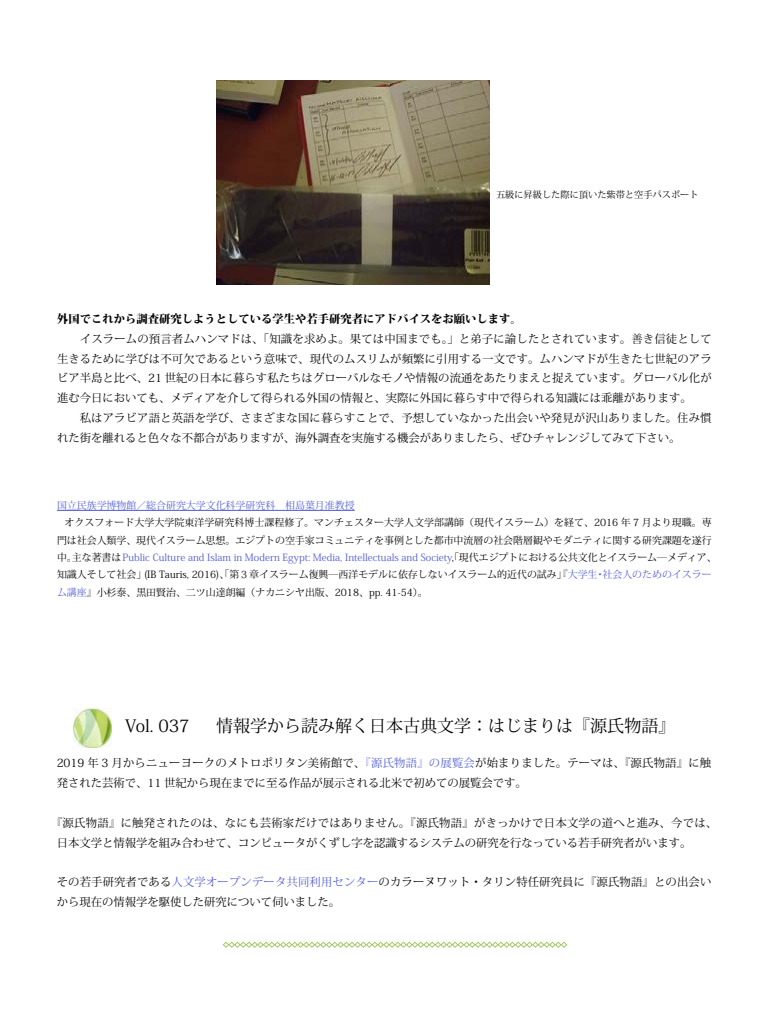
<style>
.page{position:relative;width:768px;height:1024px;background:#fff}
.page>*{position:absolute;margin:0;border:0;box-sizing:border-box;transform-origin:0 0}
.t1{font:17px "Koz Min Pr 6 N";color:#000}
.t2{font:11.3px/19.8px "Koz Min Pro";letter-spacing:.015em;color:#000}
.t3{font:800 11.3px "Koz Min Pro";color:#000}
.t4{font:9.9px/17.4px "Koz Min Pro";color:#000}
.t5{font:9.9px "Koz Min Pro";color:#4f5cd6}
.t6{font:9.2px "Koz Min Pro";color:#000}
.s1{color:#000}
.s2{color:#4f5cd6}
</style>
<div class="page">
<img style="left:73px;top:709px;width:39px;height:38px">
<hr style="left:57px;top:510px;width:298px;height:1px;background:#4f5cd6">
<img style="left:216px;top:80px;width:274px;height:204px">
<svg style="left:223px;top:942px;width:344px;height:6px"></svg>
<p class="t6" style="left:496px;top:188px;width:204px">五級に昇級した際に頂いた紫帯と空手パスポート</p>
<p class="t3" style="left:57px;top:310px;width:466px">外国でこれから調査研究しようとしている学生や若手研究者にアドバイスをお願いします。</p>
<p class="t2" style="left:57px;top:328px;width:656px">　　イスラームの預言者ムハンマドは、「知識を求めよ。果ては中国までも。」と弟子に諭したとされています。善き信徒として生きるために学びは不可欠であるという意味で、現代のムスリムが頻繁に引用する一文です。ムハンマドが生きた七世紀のアラビア半島と比べ、21 世紀の日本に暮らす私たちはグローバルなモノや情報の流通をあたりまえと捉えています。グローバル化が進む今日においても、メディアを介して得られる外国の情報と、実際に外国に暮らす中で得られる知識には乖離があります。<br>　　私はアラビア語と英語を学び、さまざまな国に暮らすことで、予想していなかった出会いや発見が沢山ありました。住み慣れた街を離れると色々な不都合がありますが、海外調査を実施する機会がありましたら、ぜひチャレンジしてみて下さい。</p>
<p class="t5" style="left:57px;top:498px;width:299px">国立民族学博物館／総合研究大学文化科学研究科　相島葉月准教授</p>
<p class="t4" style="left:64px;top:514px;width:649px">オクスフォード大学大学院東洋学研究科博士課程修了。マンチェスター大学人文学部講師（現代イスラーム）を経て、2016 年 7 月より現職。専</p>
<p class="t4" style="left:57px;top:531px;width:656px">門は社会人類学、現代イスラーム思想。エジプトの空手家コミュニティを事例とした都市中流層の社会階層観やモダニティに関する研究課題を遂行</p>
<p class="t4" style="left:449px;top:548px;width:269px">「, 現代エジプトにおける公共文化とイスラーム―メディア、</p>
<p class="t5" style="left:72px;top:550px;width:382px"><span class="s1">主な著書は</span>Public Culture and Islam in Modern Egypt: Media, Intellectuals and Society</p>
<p class="t4" style="left:57px;top:548px;width:21px">中。</p>
<p class="t4" style="left:57px;top:566px;width:542px">知識人そして社会」(IB Tauris, 2016)、「第３章イスラーム復興―西洋モデルに依存しないイスラーム的近代の試み」『<span class="s2">大学生ム講座</span>』小杉泰、黒田賢治、二ツ山達朗編（ナカニシヤ出版、2018、pp. 41-54 。(</p>
<p class="t5" style="left:602px;top:568px;width:111px">社会人のためのイスラー</p>
<p class="t5" style="left:595px;top:568px;width:11px">・</p>
<h1 class="t1" style="left:125px;top:716px;width:83px">Vol. 037　</h1>
<h1 class="t1" style="left:216px;top:716px;width:461px">情報学から読み解く日本古典文学：はじまりは『源氏物語『</h1>
<p class="t2" style="left:57px;top:753px;width:656px">2019 年 3 月からニューヨークのメトロポリタン美術館で、<span class="s2">『源氏物語』の展覧会</span>が始まりました。テーマは、『源氏物語』に触発された芸術で、11 世紀から現在までに至る作品が展示される北米で初めての展覧会です。</p>
<p class="t2" style="left:57px;top:812px;width:662px;text-indent:-6px">『源氏物語』に触発されたのは、なにも芸術家だけではありません。『源氏物語』がきっかけで日本文学の道へと進み、今では、日本文学と情報学を組み合わせて、コンピュータがくずし字を認識するシステムの研究を行なっている若手研究者がいます。</p>
<p class="t2" style="left:57px;top:872px;width:656px">その若手研究者である<span class="s2">人文学オープンデータ共同利用センター</span>のカラーヌワット・タリン特任研究員に『源氏物語』との出会いから現在の情報学を駆使した研究について伺いました。</p>
</div>
